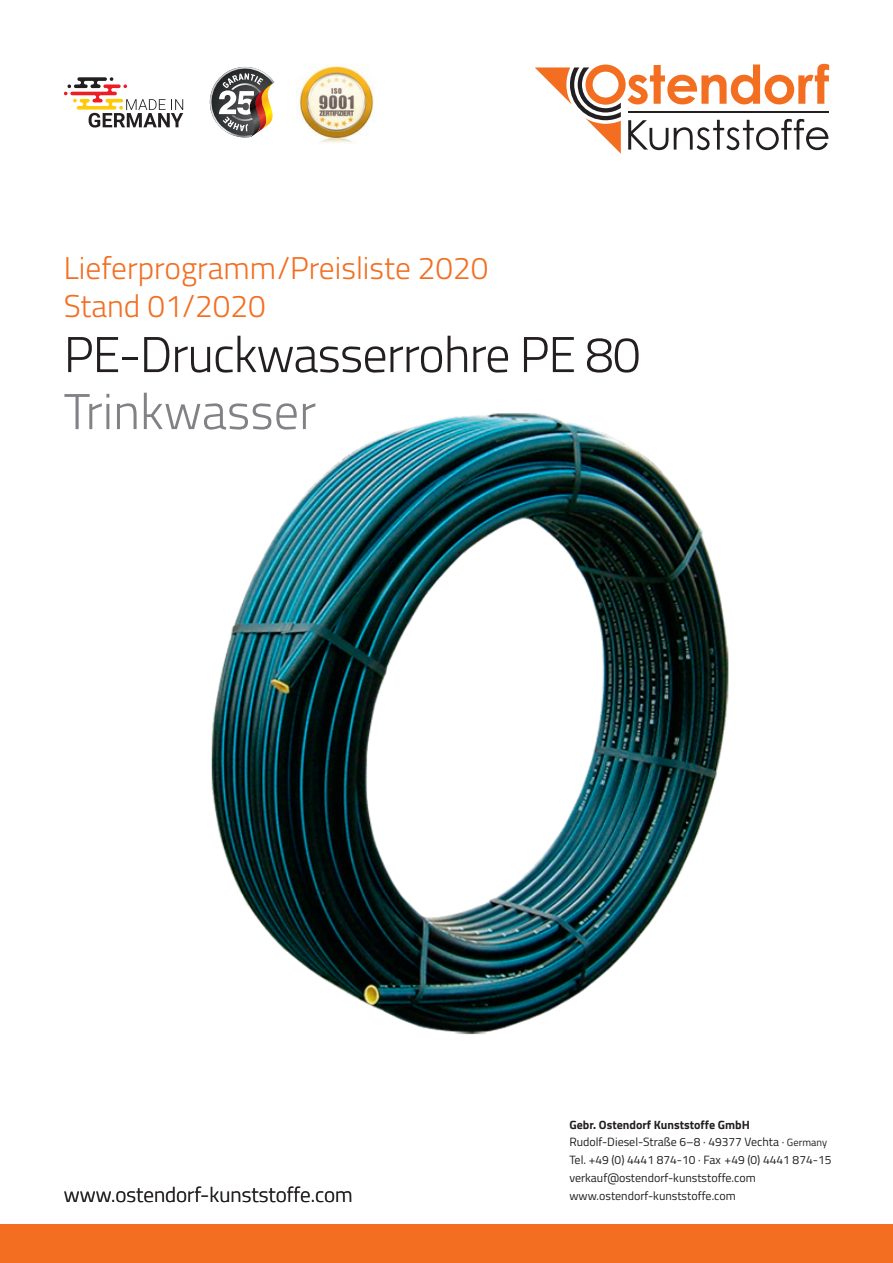
<style>
.page{position:relative;width:893px;height:1263px;background:#fff}
.page>*{position:absolute;margin:0;border:0;box-sizing:border-box;transform-origin:0 0}
.t1{font:300 50.4px "Titillium";letter-spacing:-.02em;color:#231f20}
.t2{font:300 50.4px "Titillium";color:#808285}
.t3{font:300 31.5px/37.8px "Titillium";color:#f36e21}
.t4{font:300 21px "Titillium";color:#231f20}
.t5{font:12px/17.7px "Titillium";color:#231f20}
.s1{font-weight:700}
.s2{font-size:10.5px}
</style>
<div class="page">
<svg style="left:535px;top:64px;width:294px;height:90px"></svg>
<svg style="left:209px;top:67px;width:66px;height:71px"></svg>
<svg style="left:64px;top:77px;width:119px;height:51px"></svg>
<div style="left:0;top:1225px;width:893px;height:38px;background:#f36e21"></div>
<img style="left:299px;top:64px;width:75px;height:79px">
<img style="left:211px;top:413px;width:518px;height:622px">
<h2 class="t3" style="left:64px;top:247px;width:426px">Lieferprogramm/Preisliste 2020<br>Stand 01/2020</h2>
<h1 class="t1" style="left:64px;top:318px;width:578px">PE-Druckwasserrohre PE 80</h1>
<h1 class="t2" style="left:64px;top:375px;width:254px">Trinkwasser</h1>
<p class="t5" style="left:569px;top:1115px;width:264px"><span class="s1">Gebr. Ostendorf Kunststoffe GmbH </span>Rudolf-Diesel-Straße 6–8 · 49377 Vechta · <span class="s2">Germany </span>Tel. +49 (0) 4441 874-10 · Fax +49 (0) 4441 874-15 verkauf@ostendorf-kunststoffe.com</p>
<h3 class="t4" style="left:64px;top:1179px;width:290px">www.ostendorf-kunststoffe.com</h3>
<p class="t5" style="left:569px;top:1186px;width:168px">www.ostendorf-kunststoffe.com</p>
</div>
